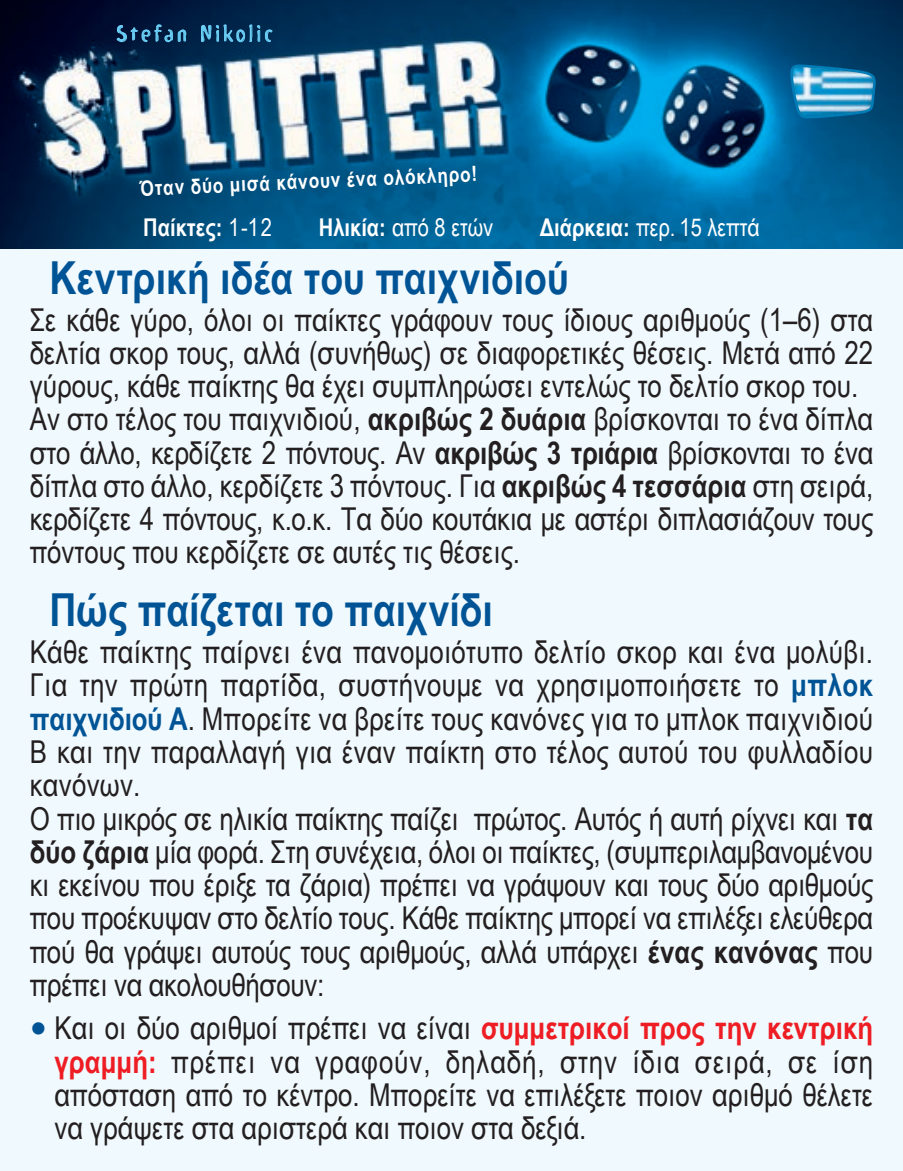
<style>
.page{position:relative;width:903px;height:1171px;background:#f0f9fd}
.page>*{position:absolute;margin:0;border:0;box-sizing:border-box;transform-origin:0 0}
.t1{font:700 45.5px "Arial Narrow";color:#005495}
.t2{font:31.5px/33.2px "Arial Narrow";color:#231f20;text-align:justify}
.t3{font:31.5px "Arial Narrow";letter-spacing:.03em;color:#231f20}
.t4{font:24.5px "Arial Narrow";color:#fff}
.t5{font:700 24.5px "Arial Narrow";color:#fff}
.t6{font:700 21px "Arial Narrow";color:#fff}
.t7{font:21px "Amoebia Rain";letter-spacing:.15em;color:#6bcff6}
.s1{font-weight:400}
.s2{font-weight:700}
.s3{font-weight:700;color:#005495}
.s4{font-family:"Arial";font-size:49px;color:#005495}
.s5{font-weight:700;color:#ee1d23}
</style>
<div class="page">
<img style="left:0;top:0;width:903px;height:248px">
<svg style="left:789px;top:63px;width:88px;height:57px"></svg>
<svg style="left:116px;top:24px;width:71px;height:18px"></svg>
<svg style="left:201px;top:0;width:72px;height:42px"></svg>
<p class="t7" style="left:116px;top:23px;width:158px">Stefan Nikolic</p>
<p class="t6" style="left:139px;top:171px;width:339px;rotate:-2deg">Όταν δύο μισά κάνουν ένα ολόκληρο!</p>
<p class="t5" style="left:143px;top:209px;width:130px">Παίκτες: <span class="s1">1-12</span></p>
<p class="t4" style="left:319px;top:209px;width:176px"><span class="s2">Ηλικία:</span> από 8 ετών</p>
<p class="t4" style="left:540px;top:209px;width:221px"><span class="s2">Διάρκεια:</span> περ. 15 λεπτά</p>
<p class="t1" style="left:50px;top:243px;width:521px">Κεντρική ιδέα του παιχνιδιού</p>
<p class="t2" style="left:30px;top:302px;width:845px">Σε κάθε γύρο, όλοι οι παίκτες γράφουν τους ίδιους αριθμούς (1–6) στα δελτία σκορ τους, αλλά (συνήθως) σε διαφορετικές θέσεις. Μετά από 22 γύρους, κάθε παίκτης θα έχει συμπληρώσει εντελώς το δελτίο σκορ του.</p>
<p class="t2" style="left:30px;top:401px;width:845px">Αν στο τέλος του παιχνιδιού, <span class="s2">ακριβώς 2 δυάρια</span> βρίσκονται το ένα δίπλα στο άλλο, κερδίζετε 2 πόντους. Αν <span class="s2">ακριβώς 3 τριάρια</span> βρίσκονται το ένα δίπλα στο άλλο, κερδίζετε 3 πόντους. Για <span class="s2">ακριβώς 4 τεσσάρια</span> στη σειρά, κερδίζετε 4 πόντους, κ.ο.κ. Τα δύο κουτάκια με αστέρι διπλασιάζουν τους πόντους που κερδίζετε σε αυτές τις θέσεις.</p>
<p class="t1" style="left:50px;top:576px;width:445px">Πώς παίζεται το παιχνίδι</p>
<p class="t2" style="left:30px;top:634px;width:845px">Κάθε παίκτης παίρνει ένα πανομοιότυπο δελτίο σκορ και ένα μολύβι.<br>Για την πρώτη παρτίδα, συστήνουμε να χρησιμοποιήσετε το <span class="s3">μπλοκ παιχνιδιού Α</span>. Μπορείτε να βρείτε τους κανόνες για το μπλοκ παιχνιδιού Β και την παραλλαγή για έναν παίκτη στο τέλος αυτού του φυλλαδίου κανόνων.</p>
<p class="t2" style="left:30px;top:800px;width:845px">Ο πιο μικρός σε ηλικία παίκτης παίζει πρώτος. Αυτός ή αυτή ρίχνει και <span class="s2">τα δύο ζάρια</span> μία φορά. Στη συνέχεια, όλοι οι παίκτες, (συμπεριλαμβανομένου κι εκείνου που έριξε τα ζάρια) πρέπει να γράψουν και τους δύο αριθμούς που προέκυψαν στο δελτίο τους. Κάθε παίκτης μπορεί να επιλέξει ελεύθερα πού θα γράψει αυτούς τους αριθμούς, αλλά υπάρχει <span class="s2">ένας κανόνας</span> που πρέπει να ακολουθήσουν:</p>
<p class="t2" style="left:30px;top:1010px;width:845px"><span class="s4">•</span> Και οι δύο αριθμοί πρέπει να είναι <span class="s5">συμμετρικοί προς την κεντρική</span></p>
<p class="t3" style="left:55px;top:1038px;width:820px"><span class="s5">γραμμή:</span> πρέπει να γραφούν, δηλαδή, στην ίδια σειρά, σε ίση</p>
<p class="t2" style="left:55px;top:1077px;width:820px">απόσταση από το κέντρο. Μπορείτε να επιλέξετε ποιον αριθμό θέλετε</p>
<p class="t2" style="left:55px;top:1110px;width:533px">να γράψετε στα αριστερά και ποιον στα δεξιά.</p>
</div>
